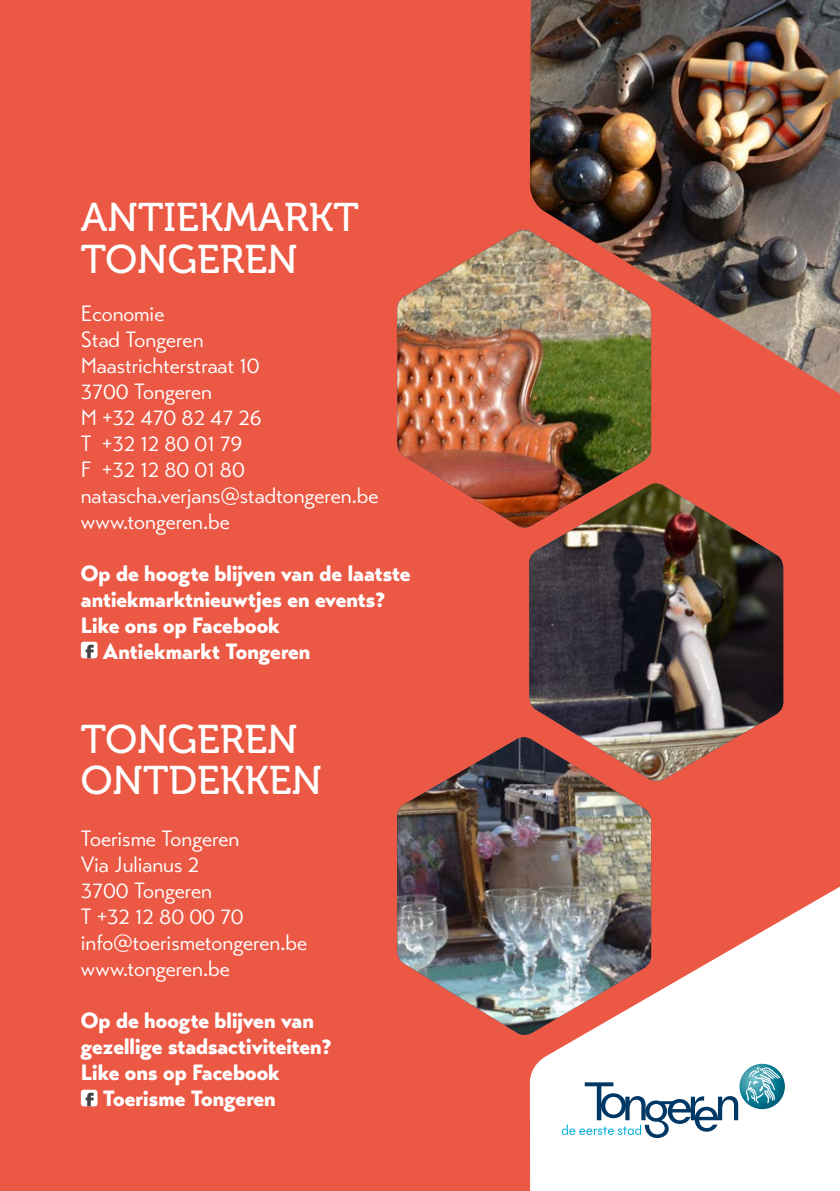
<style>
.page{position:relative;width:840px;height:1191px;background:#fff}
.page>*{position:absolute;margin:0;border:0;box-sizing:border-box;transform-origin:0 0}
.t1{font:40px/41.6px "Museo 500";color:#fff}
.t2{font:22px/26px "Transat Standard";color:#fff}
.t3{font:900 22px "Transat";color:#fff}
</style>
<div class="page">
<div style="left:0;top:0;width:839px;height:1191px;background:#eb5844"></div>
<div style="left:81px;top:641px;width:16px;height:17px;background:#fff;border-radius:3px"></div>
<svg style="left:86px;top:644px;width:8px;height:14px"></svg>
<div style="left:81px;top:1089px;width:16px;height:17px;background:#fff;border-radius:3px"></div>
<svg style="left:86px;top:1092px;width:8px;height:14px"></svg>
<img style="left:529px;top:0;width:310px;height:393px">
<svg style="left:522px;top:191px;width:192px;height:254px"></svg>
<img style="left:397px;top:230px;width:253px;height:264px">
<svg style="left:465px;top:445px;width:319px;height:297px"></svg>
<img style="left:529px;top:483px;width:253px;height:259px">
<img style="left:397px;top:742px;width:442px;height:449px">
<svg style="left:561px;top:1082px;width:176px;height:56px;background:#c4d3de"></svg>
<svg style="left:739px;top:1063px;width:45px;height:46px"></svg>
<svg style="left:744px;top:1065px;width:36px;height:39px"></svg>
<h1 class="t1" style="left:81px;top:197px;width:279px">ANTIEKMARKT<br>TONGEREN</h1>
<p class="t2" style="left:81px;top:300px;width:299px">Economie<br>Stad Tongeren<br>Maastrichterstraat 10<br>3700 Tongeren<br>M +32 470 82 47 26<br>T +32 12 80 01 79<br>F +32 12 80 01 80 natascha.verjans@stadtongeren.be www.tongeren.be</p>
<p class="t3" style="left:81px;top:559px;width:331px">Op de hoogte blijven van de laatste</p>
<p class="t3" style="left:81px;top:585px;width:305px">antiekmarktnieuwtjes en events?</p>
<p class="t3" style="left:81px;top:611px;width:200px">Like ons op Facebook</p>
<p class="t3" style="left:103px;top:637px;width:209px">Antiekmarkt Tongeren</p>
<h1 class="t1" style="left:81px;top:718px;width:243px">TONGEREN<br>ONTDEKKEN</h1>
<p class="t2" style="left:81px;top:825px;width:228px">Toerisme Tongeren<br>Via Julianus 2<br>3700 Tongeren<br>T +32 12 80 00 70 info@toerismetongeren.be www.tongeren.be</p>
<p class="t3" style="left:81px;top:1007px;width:234px">Op de hoogte blijven van</p>
<p class="t3" style="left:81px;top:1033px;width:252px">gezellige stadsactiviteiten?</p>
<p class="t3" style="left:81px;top:1059px;width:200px">Like ons op Facebook</p>
<p class="t3" style="left:103px;top:1085px;width:174px">Toerisme Tongeren</p>
</div>
